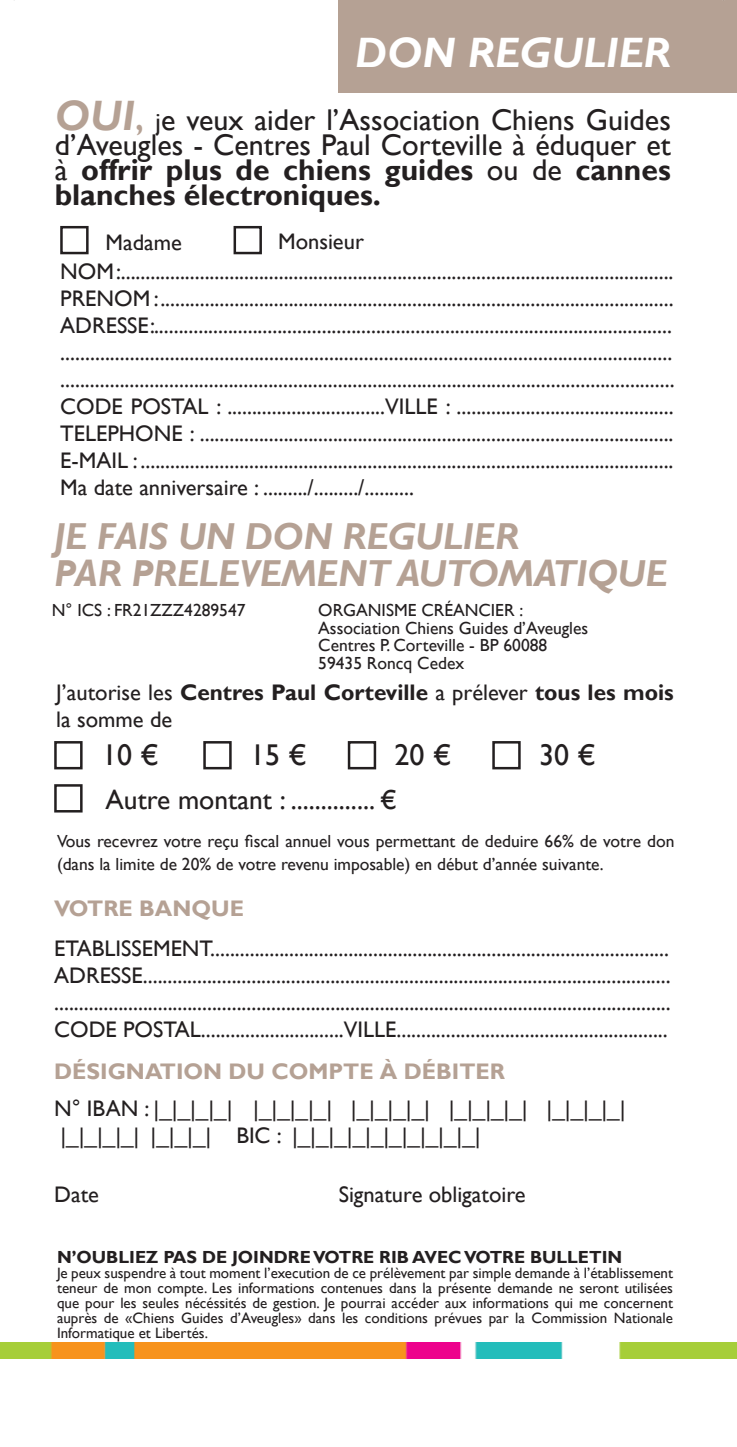
<style>
.page{position:relative;width:737px;height:1447px;background:#fff}
.page>*{position:absolute;margin:0;border:0;box-sizing:border-box;transform-origin:0 0}
.t1{font:italic 700 42.5px "Gill Sans";color:#fff}
.t2{font:italic 700 37.5px/37.5px "Gill Sans";letter-spacing:-.01em;color:#b5a194}
.t3{font:30px/25px "Gill Sans";color:#231f20;text-align:justify}
.t4{font:27.5px "Gill Sans";color:#231f20}
.t5{font:22.5px/27px "Gill Sans";color:#231f20}
.t6{font:700 22.5px/27px "Gill Sans";color:#231f20}
.t7{font:700 22.5px "Gill Sans";color:#b5a194}
.t8{font:17.5px/17.5px "Gill Sans";color:#231f20}
.t9{font:700 17.5px "Gill Sans";color:#231f20}
.t10{font:15px/15px "Gill Sans";color:#231f20;text-align:justify}
.s1{font-weight:700;font-style:italic;font-size:42.5px;color:#b5a194}
.s2{font-size:42.5px;color:#b5a194}
.s3{font-size:25px}
.s4{font-weight:700}
.s5{font-weight:400}
</style>
<div class="page">
<div style="left:60px;top:226px;width:28px;height:28px;border:2px solid #231f20"></div>
<div style="left:233px;top:226px;width:29px;height:28px;border:2px solid #231f20"></div>
<div style="left:54px;top:741px;width:29px;height:28px;border:2px solid #231f20"></div>
<div style="left:203px;top:741px;width:28px;height:28px;border:2px solid #231f20"></div>
<div style="left:347px;top:741px;width:29px;height:28px;border:2px solid #231f20"></div>
<div style="left:492px;top:741px;width:28px;height:28px;border:2px solid #231f20"></div>
<div style="left:54px;top:784px;width:29px;height:28px;border:2px solid #231f20"></div>
<div style="left:338px;top:0;width:398px;height:93px;background:#b5a194"></div>
<img style="left:0;top:1342px;width:736px;height:16px">
<p class="t1" style="left:355px;top:28px;width:317px">DON REGULIER</p>
<p class="t3" style="left:55px;top:107px;width:617px"><span class="s1">OUI</span><span class="s2">,</span> <span class="s3">j</span>e veux aider l’Association Chiens Guides d’Aveugles - Centres Paul Corteville à éduquer et à <span class="s4">offrir plus de chiens guides</span> ou de <span class="s4">cannes blanches électroniques.</span></p>
<p class="t5" style="left:106px;top:230px;width:78px">Madame</p>
<p class="t5" style="left:278px;top:228px;width:87px">Monsieur</p>
<p class="t5" style="left:60px;top:258px;width:615px;text-align:justify">NOM :................................................................................................................<br>PRENOM : ........................................................................................................<br>ADRESSE :......................................................................................................... ........................................................................................................................... ............................................................................................................................<br>CODE POSTAL : ................................VILLE : ............................................<br>TELEPHONE : ................................................................................................<br>E-MAIL : ............................................................................................................<br>Ma date anniversaire : ........./........./..........</p>
<p class="t2" style="left:54px;top:518px;width:614px">JE FAIS UN DON REGULIER<br>PAR PRELEVEMENT AUTOMATIQUE</p>
<p class="t8" style="left:52px;top:602px;width:195px">N° ICS : FR21ZZZ4289547</p>
<p class="t8" style="left:318px;top:602px;width:206px">ORGANISME CRÉANCIER :</p>
<p class="t8" style="left:318px;top:619px;width:271px">Association Chiens Guides d’Aveugles<br>Centres P. Corteville - BP 60088</p>
<p class="t8" style="left:318px;top:654px;width:147px">59435 Roncq Cedex</p>
<p class="t6" style="left:56px;top:680px;width:618px"><span class="s5">J’autorise les</span> Centres Paul Corteville <span class="s5">a prélever</span> tous les mois <span class="s5">la somme de</span></p>
<p class="t3" style="left:102px;top:742px;width:58px">10 €</p>
<p class="t3" style="left:250px;top:742px;width:58px">15 €</p>
<p class="t3" style="left:394px;top:742px;width:58px">20 €</p>
<p class="t3" style="left:539px;top:742px;width:58px">30 €</p>
<p class="t4" style="left:106px;top:783px;width:292px">Autre montant : .............. €</p>
<p class="t8" style="left:57px;top:830px;width:618px;line-height:22.5px">Vous recevrez votre reçu fiscal annuel vous permettant de deduire 66% de votre don (dans la limite de 20% de votre revenu imposable) en début d’année suivante.</p>
<p class="t7" style="left:54px;top:895px;width:191px">VOTRE BANQUE</p>
<p class="t5" style="left:54px;top:935px;width:617px">ETABLISSEMENT.............................................................................................<br>ADRESSE...........................................................................................................</p>
<p class="t5" style="left:54px;top:989px;width:617px">.............................................................................................................................<br>CODE POSTAL.............................VILLE.......................................................</p>
<p class="t7" style="left:54px;top:1058px;width:452px">DÉSIGNATION DU COMPTE À DÉBITER</p>
<p class="t5" style="left:54px;top:1095px;width:572px">N° IBAN : |_|_|_|_| |_|_|_|_| |_|_|_|_| |_|_|_|_| |_|_|_|_|</p>
<p class="t5" style="left:60px;top:1122px;width:421px">|_|_|_|_| |_|_|_| BIC : |_|_|_|_|_|_|_|_|_|_|</p>
<p class="t5" style="left:54px;top:1181px;width:46px">Date</p>
<p class="t5" style="left:338px;top:1181px;width:188px">Signature obligatoire</p>
<p class="t9" style="left:57px;top:1246px;width:566px">N’OUBLIEZ PAS DE JOINDRE VOTRE RIB AVEC VOTRE BULLETIN</p>
<p class="t10" style="left:57px;top:1265px;width:617px">Je peux suspendre à tout moment l’execution de ce prélèvement par simple demande à l’établissement teneur de mon compte. Les informations contenues dans la présente demande ne seront utilisées que pour les seules nécéssités de gestion. Je pourrai accéder aux informations qui me concernent auprès de «Chiens Guides d’Aveugles» dans les conditions prévues par la Commission Nationale Informatique et Libertés.</p>
</div>
